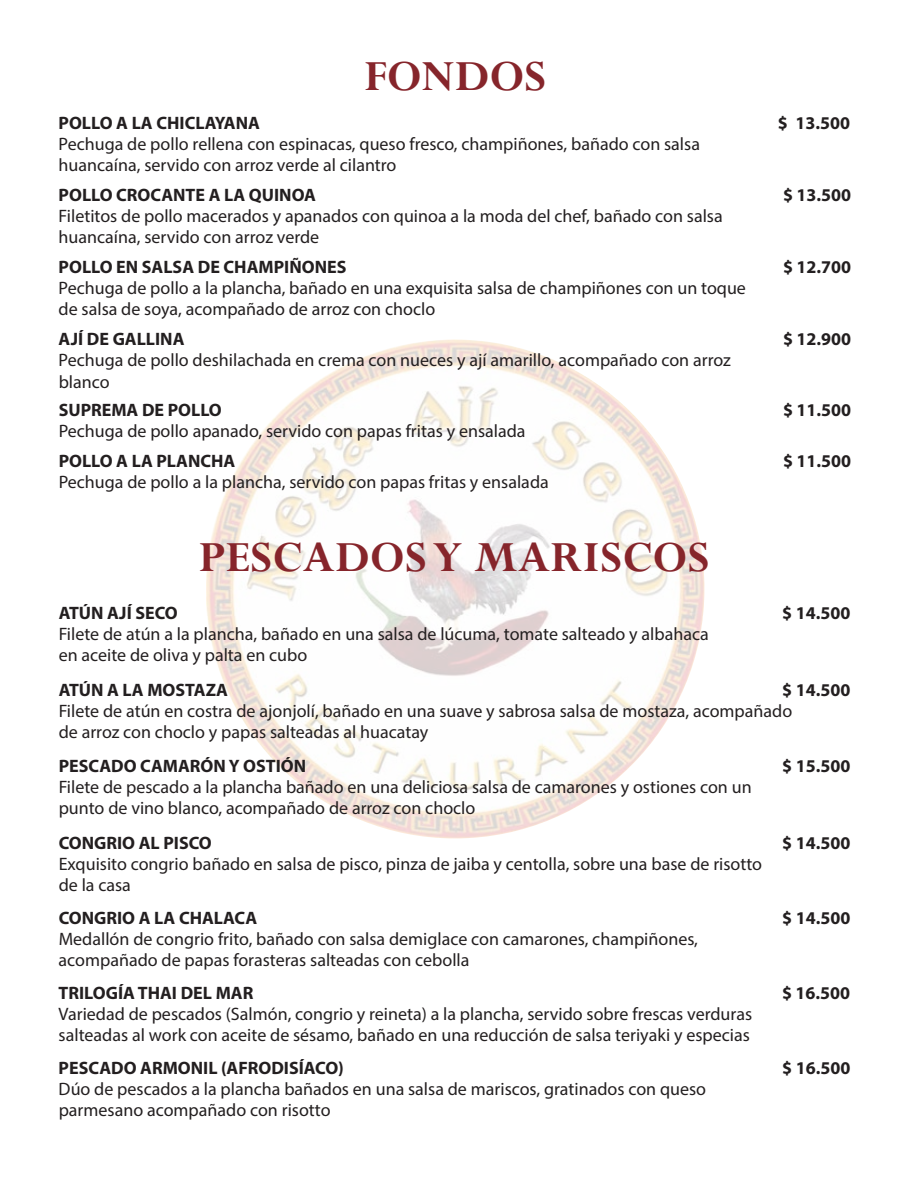
<style>
.page{position:relative;width:910px;height:1178px;background:#fff}
.page>*{position:absolute;margin:0;border:0;box-sizing:border-box;transform-origin:0 0}
.t1{font:700 48px "Perpetua";letter-spacing:.01em;color:#86252b}
.t2{font:18px/21px "Myriad Pro";color:#231f20}
.t3{font:700 18px "Myriad Pro";color:#231f20}
</style>
<div class="page">
<img style="left:206px;top:339px;width:498px;height:499px;border-radius:245px">
<h1 class="t1" style="left:364px;top:46px;width:184px">FONDOS</h1>
<p class="t3" style="left:59px;top:112px;width:203px">POLLO A LA CHICLAYANA</p>
<p class="t3" style="left:778px;top:112px;width:74px">$ 13.500</p>
<p class="t2" style="left:59px;top:134px;width:643px">Pechuga de pollo rellena con espinacas, queso fresco, champiñones, bañado con salsa huancaína, servido con arroz verde al cilantro</p>
<p class="t3" style="left:59px;top:184px;width:259px">POLLO CROCANTE A LA QUINOA</p>
<p class="t3" style="left:783px;top:184px;width:70px">$ 13.500</p>
<p class="t2" style="left:59px;top:206px;width:666px">Filetitos de pollo macerados y apanados con quinoa a la moda del chef, bañado con salsa huancaína, servido con arroz verde</p>
<p class="t3" style="left:59px;top:256px;width:289px">POLLO EN SALSA DE CHAMPIÑONES</p>
<p class="t3" style="left:783px;top:256px;width:70px">$ 12.700</p>
<p class="t2" style="left:59px;top:278px;width:689px">Pechuga de pollo a la plancha, bañado en una exquisita salsa de champiñones con un toque de salsa de soya, acompañado de arroz con choclo</p>
<p class="t3" style="left:59px;top:328px;width:127px">AJÍ DE GALLINA</p>
<p class="t3" style="left:783px;top:328px;width:70px">$ 12.900</p>
<p class="t2" style="left:59px;top:350px;width:674px">Pechuga de pollo deshilachada en crema con nueces y ají amarillo, acompañado con arroz blanco</p>
<p class="t3" style="left:59px;top:398px;width:165px">SUPREMA DE POLLO</p>
<p class="t3" style="left:783px;top:398px;width:70px">$ 11.500</p>
<p class="t2" style="left:59px;top:420px;width:468px">Pechuga de pollo apanado, servido con papas fritas y ensalada</p>
<p class="t3" style="left:59px;top:449px;width:178px">POLLO A LA PLANCHA</p>
<p class="t3" style="left:783px;top:449px;width:70px">$ 11.500</p>
<p class="t2" style="left:59px;top:471px;width:492px">Pechuga de pollo a la plancha, servido con papas fritas y ensalada</p>
<h1 class="t1" style="left:199px;top:527px;width:512px">PESCADOSY MARISCOS</h1>
<p class="t3" style="left:59px;top:601px;width:121px">ATÚN AJÍ SECO</p>
<p class="t3" style="left:782px;top:601px;width:70px">$ 14.500</p>
<p class="t2" style="left:59px;top:623px;width:652px">Filete de atún a la plancha, bañado en una salsa de lúcuma, tomate salteado y albahaca en aceite de oliva y palta en cubo</p>
<p class="t3" style="left:59px;top:678px;width:171px">ATÚN A LA MOSTAZA</p>
<p class="t3" style="left:782px;top:678px;width:70px">$ 14.500</p>
<p class="t2" style="left:59px;top:700px;width:735px">Filete de atún en costra de ajonjolí, bañado en una suave y sabrosa salsa de mostaza, acompañado de arroz con choclo y papas salteadas al huacatay</p>
<p class="t3" style="left:59px;top:754px;width:249px">PESCADO CAMARÓN Y OSTIÓN</p>
<p class="t3" style="left:782px;top:754px;width:70px">$ 15.500</p>
<p class="t2" style="left:59px;top:776px;width:694px">Filete de pescado a la plancha bañado en una deliciosa salsa de camarones y ostiones con un punto de vino blanco, acompañado de arroz con choclo</p>
<p class="t3" style="left:59px;top:831px;width:155px">CONGRIO AL PISCO</p>
<p class="t3" style="left:782px;top:831px;width:70px">$ 14.500</p>
<p class="t2" style="left:59px;top:853px;width:705px">Exquisito congrio bañado en salsa de pisco, pinza de jaiba y centolla, sobre una base de risotto de la casa</p>
<p class="t3" style="left:59px;top:906px;width:200px">CONGRIO A LA CHALACA</p>
<p class="t3" style="left:782px;top:906px;width:70px">$ 14.500</p>
<p class="t2" style="left:59px;top:928px;width:641px">Medallón de congrio frito, bañado con salsa demiglace con camarones, champiñones, acompañado de papas forasteras salteadas con cebolla</p>
<p class="t3" style="left:59px;top:981px;width:196px">TRILOGÍA THAI DEL MAR</p>
<p class="t3" style="left:782px;top:981px;width:70px">$ 16.500</p>
<p class="t2" style="left:59px;top:1003px;width:695px">Variedad de pescados (Salmón, congrio y reineta) a la plancha, servido sobre frescas verduras salteadas al work con aceite de sésamo, bañado en una reducción de salsa teriyaki y especias</p>
<p class="t3" style="left:59px;top:1056px;width:286px">PESCADO ARMONIL (AFRODISÍACO)</p>
<p class="t3" style="left:782px;top:1056px;width:70px">$ 16.500</p>
<p class="t2" style="left:59px;top:1078px;width:649px">Dúo de pescados a la plancha bañados en una salsa de mariscos, gratinados con queso parmesano acompañado con risotto</p>
</div>
